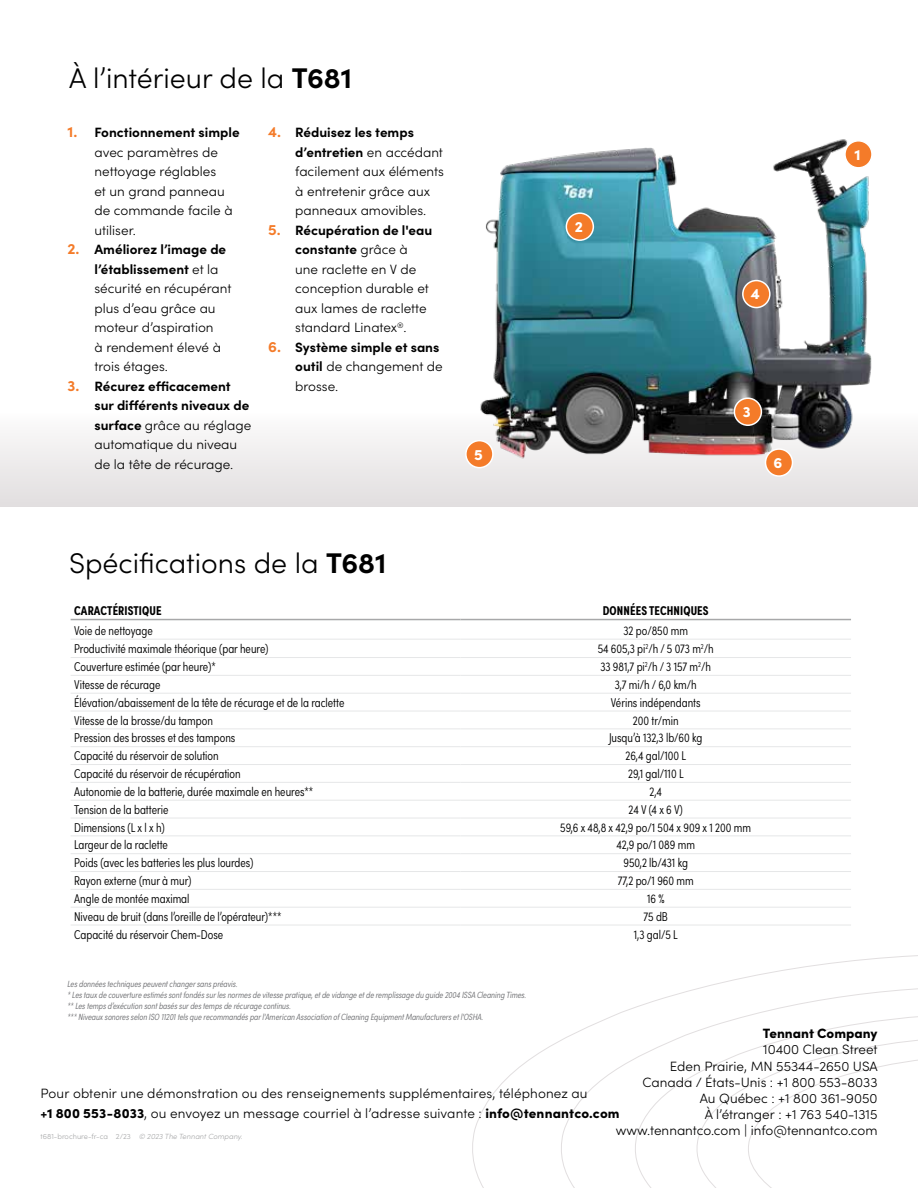
<style>
.page{position:relative;width:918px;height:1188px;background:#fff}
.page>*{position:absolute;margin:0;border:0;box-sizing:border-box;transform-origin:0 0}
.t1{font:300 28.5px "Sofia Pro";color:#000}
.t2{font:900 15px "Sofia Pro";color:#fff}
.t3{font:300 13.5px/19.5px "Sofia Pro";color:#000}
.t4{font:700 13.5px/19.5px "Sofia Pro";color:#000}
.t5{font:900 13.5px "Sofia Pro";color:#000}
.t6{font:300 12.75px "Sofia Pro Condensed";color:#000}
.t7{font:700 12.75px "Sofia Pro Condensed";letter-spacing:.01em;color:#000}
.t8{font:italic 300 9px/10.8px "Sofia Pro Condensed";color:#6d6e71}
.t9{font:300 7.5px "Sofia Pro";color:#a7a8a9}
.s1{font-weight:700}
.s2{font-weight:700;font-size:15px;color:#f47b29}
.s3{font-size:15px;color:#f47b29}
.s4{font-weight:300}
.s5{font-weight:900}
.s6{font-style:italic}
</style>
<div class="page">
<div style="left:0;top:412px;width:918px;height:94px;background:linear-gradient(to bottom,#fdfcfc,#e1dedf)"></div>
<img style="left:446px;top:139px;width:453px;height:367px">
<div style="left:566px;top:213px;width:27px;height:27px;background:#f47b29;border-radius:50%"></div>
<div style="left:566px;top:212px;width:28px;height:29px;border:2px solid #fff;border-radius:50%"></div>
<div style="left:734px;top:398px;width:27px;height:27px;background:#f47b29;border-radius:50%"></div>
<div style="left:734px;top:397px;width:28px;height:29px;border:2px solid #fff;border-radius:50%"></div>
<div style="left:845px;top:141px;width:27px;height:27px;background:#f47b29;border-radius:50%"></div>
<div style="left:844px;top:140px;width:29px;height:29px;border:2px solid #fff;border-radius:50%"></div>
<hr style="left:71px;top:639px;width:389px;height:1px;background:#e6e7e8">
<hr style="left:460px;top:639px;width:391px;height:1px;background:#e6e7e8">
<hr style="left:71px;top:657px;width:389px;height:1px;background:#e6e7e8">
<hr style="left:460px;top:657px;width:391px;height:1px;background:#e6e7e8">
<hr style="left:71px;top:675px;width:389px;height:1px;background:#e6e7e8">
<hr style="left:460px;top:675px;width:391px;height:1px;background:#e6e7e8">
<hr style="left:71px;top:693px;width:389px;height:1px;background:#e6e7e8">
<hr style="left:460px;top:693px;width:391px;height:1px;background:#e6e7e8">
<hr style="left:71px;top:711px;width:389px;height:1px;background:#e6e7e8">
<hr style="left:460px;top:711px;width:391px;height:1px;background:#e6e7e8">
<hr style="left:71px;top:728px;width:389px;height:1px;background:#e6e7e8">
<hr style="left:460px;top:728px;width:391px;height:1px;background:#e6e7e8">
<hr style="left:71px;top:746px;width:389px;height:1px;background:#e6e7e8">
<hr style="left:460px;top:746px;width:391px;height:1px;background:#e6e7e8">
<hr style="left:71px;top:764px;width:389px;height:1px;background:#e6e7e8">
<hr style="left:460px;top:764px;width:391px;height:1px;background:#e6e7e8">
<hr style="left:71px;top:782px;width:389px;height:1px;background:#e6e7e8">
<hr style="left:460px;top:782px;width:391px;height:1px;background:#e6e7e8">
<hr style="left:71px;top:800px;width:389px;height:1px;background:#e6e7e8">
<hr style="left:460px;top:800px;width:391px;height:1px;background:#e6e7e8">
<hr style="left:71px;top:818px;width:389px;height:1px;background:#e6e7e8">
<hr style="left:460px;top:818px;width:391px;height:1px;background:#e6e7e8">
<hr style="left:71px;top:835px;width:389px;height:1px;background:#e6e7e8">
<hr style="left:460px;top:835px;width:391px;height:1px;background:#e6e7e8">
<hr style="left:71px;top:853px;width:389px;height:1px;background:#e6e7e8">
<hr style="left:460px;top:853px;width:391px;height:1px;background:#e6e7e8">
<hr style="left:71px;top:871px;width:389px;height:1px;background:#e6e7e8">
<hr style="left:460px;top:871px;width:391px;height:1px;background:#e6e7e8">
<hr style="left:71px;top:619px;width:389px;height:1px;background:#a7a8a9">
<hr style="left:460px;top:619px;width:391px;height:1px;background:#a7a8a9">
<hr style="left:71px;top:889px;width:389px;height:1px;background:#e6e7e8">
<hr style="left:460px;top:889px;width:391px;height:1px;background:#e6e7e8">
<hr style="left:71px;top:907px;width:389px;height:1px;background:#e6e7e8">
<hr style="left:460px;top:907px;width:391px;height:1px;background:#e6e7e8">
<hr style="left:71px;top:925px;width:389px;height:1px;background:#e6e7e8">
<hr style="left:460px;top:925px;width:391px;height:1px;background:#e6e7e8">
<div style="left:743px;top:281px;width:27px;height:27px;background:#f47b29;border-radius:50%"></div>
<div style="left:742px;top:280px;width:29px;height:28px;border:2px solid #fff;border-radius:50%"></div>
<div style="left:466px;top:441px;width:27px;height:27px;background:#f47b29;border-radius:50%"></div>
<div style="left:465px;top:440px;width:29px;height:28px;border:2px solid #fff;border-radius:50%"></div>
<div style="left:766px;top:449px;width:27px;height:27px;background:#f47b29;border-radius:50%"></div>
<div style="left:765px;top:448px;width:28px;height:29px;border:2px solid #fff;border-radius:50%"></div>
<svg style="left:472px;top:955px;width:446px;height:233px"></svg>
<h1 class="t1" style="left:69px;top:57px;width:284px">À l’intérieur de la <span class="s1">T681</span></h1>
<p class="t3" style="left:94px;top:122px;width:147px;text-indent:-27px"><span class="s2">1.</span> <span class="s1">Fonctionnement simple </span>avec paramètres de nettoyage réglables<br>et un grand panneau de commande facile à utiliser.</p>
<p class="t3" style="left:94px;top:239px;width:139px;text-indent:-27px"><span class="s2">2.</span> <span class="s1">Améliorez l’image de l’établissement</span> et la sécurité en récupérant plus d’eau grâce au moteur d’aspiration<br>à rendement élevé à trois étages.</p>
<p class="t3" style="left:94px;top:375px;width:158px;text-indent:-27px"><span class="s2">3.</span> <span class="s1">Récurez efficacement sur différents niveaux de surface</span> grâce au réglage automatique du niveau de la tête de récurage.</p>
<p class="t3" style="left:295px;top:122px;width:150px;text-indent:-27px"><span class="s2">4.</span> <span class="s1">Réduisez les temps d’entretien</span> en accédant facilement aux éléments à entretenir grâce aux panneaux amovibles.</p>
<p class="t3" style="left:295px;top:219px;width:139px;text-indent:-27px"><span class="s2">5.</span> <span class="s1">Récupération de l'eau constante</span> grâce à une raclette en V de conception durable et aux lames de raclette standard Linatex<sup>®</sup>.</p>
<p class="t4" style="left:295px;top:336px;width:149px;text-indent:-27px"><span class="s3">6.</span> Système simple et sans outil <span class="s4">de changement de brosse.</span></p>
<p class="t2" style="left:474px;top:442px;width:10px">5</p>
<p class="t2" style="left:575px;top:215px;width:10px">2</p>
<p class="t2" style="left:751px;top:282px;width:11px">4</p>
<p class="t2" style="left:743px;top:400px;width:9px">3</p>
<p class="t2" style="left:774px;top:451px;width:10px">6</p>
<h1 class="t1" style="left:69px;top:542px;width:319px">Spécifications de la <span class="s1">T681</span></h1>
<p class="t7" style="left:74px;top:601px;width:89px">CARACTÉRISTIQUE</p>
<p class="t7" style="left:603px;top:601px;width:107px">DONNÉES TECHNIQUES</p>
<p class="t6" style="left:74px;top:621px;width:80px">Voie de nettoyage</p>
<p class="t6" style="left:623px;top:621px;width:66px">32 po/850 mm</p>
<p class="t6" style="left:74px;top:640px;width:196px">Productivité maximale théorique (par heure)</p>
<p class="t6" style="left:598px;top:640px;width:118px">54 605,3 pi<sup>2</sup>/h / 5 073 m<sup>2</sup>/h</p>
<p class="t6" style="left:74px;top:657px;width:143px">Couverture estimée (par heure)*</p>
<p class="t6" style="left:600px;top:657px;width:112px">33 981,7 pi<sup>2</sup>/h / 3 157 m<sup>2</sup>/h</p>
<p class="t6" style="left:74px;top:675px;width:88px">Vitesse de récurage</p>
<p class="t6" style="left:615px;top:675px;width:84px">3,7 mi/h / 6,0 km/h</p>
<p class="t6" style="left:74px;top:693px;width:272px">Élévation/abaissement de la tête de récurage et de la raclette</p>
<p class="t6" style="left:611px;top:693px;width:91px">Vérins indépendants</p>
<p class="t6" style="left:74px;top:711px;width:140px">Vitesse de la brosse/du tampon</p>
<p class="t6" style="left:633px;top:711px;width:47px">200 tr/min</p>
<p class="t6" style="left:74px;top:729px;width:163px">Pression des brosses et des tampons</p>
<p class="t6" style="left:609px;top:729px;width:95px">Jusqu’à 132,3 lb/60 kg</p>
<p class="t6" style="left:74px;top:747px;width:146px">Capacité du réservoir de solution</p>
<p class="t6" style="left:626px;top:747px;width:62px">26,4 gal/100 L</p>
<p class="t6" style="left:74px;top:764px;width:168px">Capacité du réservoir de récupération</p>
<p class="t6" style="left:628px;top:764px;width:57px">29,1 gal/110 L</p>
<p class="t6" style="left:74px;top:782px;width:240px">Autonomie de la batterie, durée maximale en heures**</p>
<p class="t6" style="left:650px;top:782px;width:14px">2,4</p>
<p class="t6" style="left:74px;top:800px;width:96px">Tension de la batterie</p>
<p class="t6" style="left:629px;top:800px;width:56px">24V (4x6V)</p>
<p class="t6" style="left:74px;top:818px;width:92px">Dimensions (L x l x h)</p>
<p class="t6" style="left:560px;top:818px;width:192px">59,6 x 48,8 x 42,9 po/1 504 x 909 x 1 200 mm</p>
<p class="t6" style="left:74px;top:836px;width:95px">Largeur de la raclette</p>
<p class="t6" style="left:617px;top:836px;width:80px">42,9 po/1 089 mm</p>
<p class="t6" style="left:74px;top:854px;width:181px">Poids (avec les batteries les plus lourdes)</p>
<p class="t6" style="left:624px;top:854px;width:66px">950,2 lb/431 kg</p>
<p class="t6" style="left:74px;top:871px;width:119px">Rayon externe (mur à mur)</p>
<p class="t6" style="left:618px;top:871px;width:78px">77,2 po/1 960 mm</p>
<p class="t6" style="left:74px;top:889px;width:117px">Angle de montée maximal</p>
<p class="t6" style="left:647px;top:889px;width:19px">16%</p>
<p class="t6" style="left:74px;top:907px;width:209px">Niveau de bruit (dans l’oreille de l’opérateur)***</p>
<p class="t6" style="left:644px;top:907px;width:26px">75 dB</p>
<p class="t6" style="left:74px;top:925px;width:150px">Capacité du réservoir Chem-Dose</p>
<p class="t6" style="left:634px;top:925px;width:46px">1,3 gal/5 L</p>
<p class="t8" style="left:68px;top:978px;width:460px">Les données techniques peuvent changer sans préavis.<br>* Les taux de couverture estimés sont fondés sur les normes de vitesse pratique, et de vidange et de remplissage du guide 2004 ISSA Cleaning Times. ** Les temps d’exécution sont basés sur des temps de récurage continus.<br>*** Niveaux sonores selon ISO 11201 tels que recommandés par l'American Association of Cleaning Equipment Manufacturers et l'OSHA.</p>
<p class="t2" style="left:854px;top:143px;width:8px">1</p>
<p class="t5" style="left:763px;top:1023px;width:116px">Tennant Company</p>
<p class="t3" style="left:616px;top:1041px;width:263px;line-height:16.2px;text-align:right">10400 Clean Street<br>Eden Prairie, MN 55344-2650 USA<br>Canada / États-Unis : +1 800 553-8033<br>Au Québec : +1 800 361-9050<br>À l’étranger : +1 763 540-1315 www.tennantco.com | info@tennantco.com</p>
<p class="t3" style="left:41px;top:1083px;width:581px">Pour obtenir une démonstration ou des renseignements supplémentaires, téléphonez au<br><span class="s5">+1 800 553-8033</span>, ou envoyez un message courriel à l’adresse suivante : <span class="s5">info@tennantco.com</span></p>
<p class="t9" style="left:40px;top:1131px;width:204px">t681-brochure-fr-ca 2/23 <span class="s6">© 2023 The Tennant Company.</span></p>
</div>
